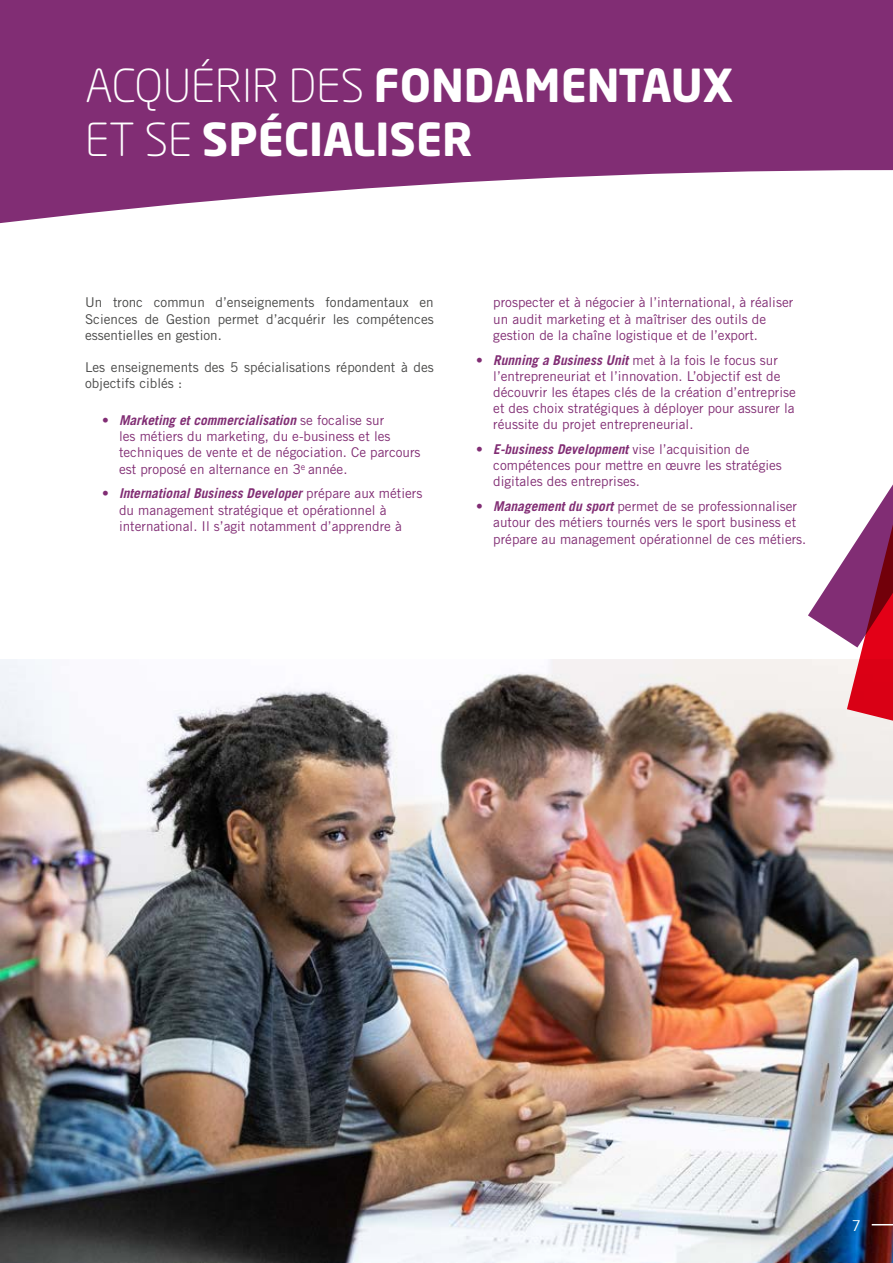
<style>
.page{position:relative;width:893px;height:1263px;background:#812d74}
.page>*{position:absolute;margin:0;border:0;box-sizing:border-box;transform-origin:0 0}
.t1{font:700 45px/54px "Neo Sans Std";color:#fff}
.t2{font:15px "Trade Gothic LT Std";color:#fff}
.t3{font:13.5px/16.2px "Trade Gothic LT Std";color:#812d74}
.t4{font:13.5px/16.2px "Trade Gothic LT Std";color:#474746;text-align:justify}
.s1{font-weight:300}
.s2{font-weight:700;font-style:italic}
</style>
<div class="page">
<div style="left:1px;top:170px;width:892px;height:489px;background:#fff"></div>
<img style="left:0;top:156px;width:1px;height:609px">
<img style="left:0;top:659px;width:893px;height:604px">
<svg style="left:808px;top:396px;width:85px;height:339px"></svg>
<svg style="left:872px;top:1224px;width:21px;height:1px"></svg>
<h1 class="t1" style="left:85px;top:58px;width:650px"><span class="s1">ACQUÉRIR DES</span> FONDAMENTAUX<br><span class="s1">ET SE</span> SPÉCIALISER</h1>
<p class="t4" style="left:85px;top:294px;width:350px">Un tronc commun d’enseignements fondamentaux en Sciences de Gestion permet d’acquérir les compétences essentielles en gestion.</p>
<p class="t4" style="left:85px;top:359px;width:350px">Les enseignements des 5 spécialisations répondent à des objectifs ciblés :</p>
<p class="t3" style="left:119px;top:412px;width:303px;text-indent:-17px">• <span class="s2">Marketing et commercialisation</span> se focalise sur<br>les métiers du marketing, du e-business et les techniques de vente et de négociation. Ce parcours est proposé en alternance en 3<sup>e</sup> année.</p>
<p class="t3" style="left:119px;top:485px;width:305px;text-indent:-17px">• <span class="s2">International Business Developer</span> prépare aux métiers du management stratégique et opérationnel à international. Il s’agit notamment d’apprendre à</p>
<p class="t3" style="left:493px;top:294px;width:301px">prospecter et à négocier à l’international, à réaliser un audit marketing et à maîtriser des outils de gestion de la chaîne logistique et de l’export.</p>
<p class="t3" style="left:493px;top:351px;width:304px;text-indent:-17px">• <span class="s2">Running a Business Unit</span> met à la fois le focus sur l’entrepreneuriat et l’innovation. L’objectif est de découvrir les étapes clés de la création d’entreprise et des choix stratégiques à déployer pour assurer la réussite du projet entrepreneurial.</p>
<p class="t3" style="left:493px;top:441px;width:290px;text-indent:-17px">• <span class="s2">E-business Development</span> vise l’acquisition de compétences pour mettre en œuvre les stratégies digitales des entreprises.</p>
<p class="t3" style="left:493px;top:498px;width:315px;text-indent:-17px">• <span class="s2">Management du sport</span> permet de se professionnaliser autour des métiers tournés vers le sport business et prépare au management opérationnel de ces métiers.</p>
<p class="t2" style="left:852px;top:1217px;width:11px">7</p>
</div>
